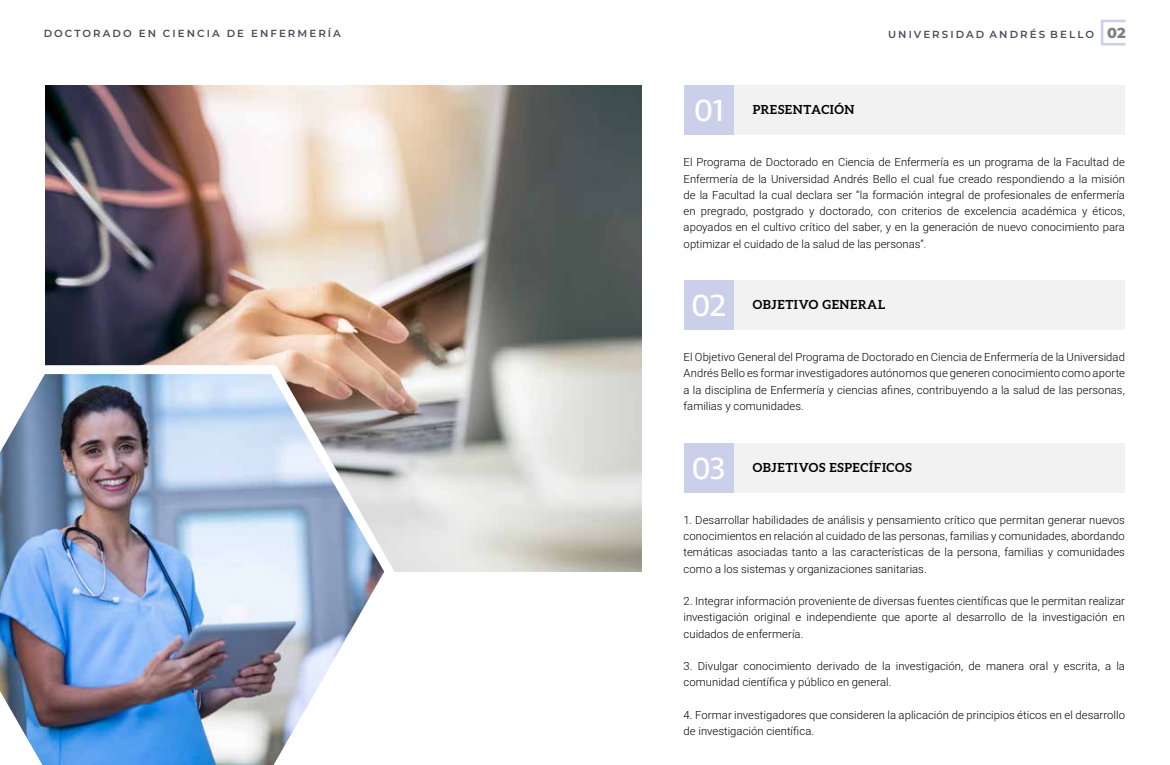
<style>
.page{position:relative;width:1170px;height:765px;background:#fff}
.page>*{position:absolute;margin:0;border:0;box-sizing:border-box;transform-origin:0 0}
.t1{font:31.38px "Ingra";color:#fff}
.t2{font:700 12.5px "Aleo";letter-spacing:.05em;color:#000}
.t3{font:300 11.25px/16.2px "Roboto";letter-spacing:.005em;color:#000;text-align:justify}
.t4{font:600 10.25px "Montserrat";letter-spacing:.2em;color:#474f59}
.s1{font-weight:800;font-size:14.5px;color:#808080}
.s2{font-family:"Trade Gothic Next LT Pro";font-size:11.88px;color:#808080}
</style>
<div class="page">
<img style="left:45px;top:85px;width:596px;height:487px">
<div style="left:733px;top:85px;width:391px;height:50px;background:#f2f2f2"></div>
<div style="left:684px;top:85px;width:49px;height:50px;background:#cacfea"></div>
<div style="left:733px;top:280px;width:391px;height:50px;background:#f2f2f2"></div>
<div style="left:684px;top:280px;width:49px;height:50px;background:#cacfea"></div>
<div style="left:733px;top:443px;width:391px;height:49px;background:#f2f2f2"></div>
<div style="left:684px;top:443px;width:49px;height:49px;background:#cacfea"></div>
<svg style="left:1101px;top:20px;width:24px;height:26px"></svg>
<img style="left:0;top:358px;width:399px;height:407px">
<p class="t4" style="left:44px;top:26px;width:299px">DOCTORADO EN CIENCIA DE ENFERMERÍA</p>
<p class="t4" style="left:888px;top:27px;width:239px">UNIVERSIDAD ANDRÉS BELLO <span class="s1">02</span></p>
<h1 class="t1" style="left:694px;top:91px;width:32px">01</h1>
<p class="t2" style="left:752px;top:102px;width:103px">PRESENTACIÓN</p>
<p class="t3" style="left:683px;top:154px;width:443px">El Programa de Doctorado en Ciencia de Enfermería es un programa de la Facultad de Enfermería de la Universidad Andrés Bello el cual fue creado respondiendo a la misión de la Facultad la cual declara ser “la formación integral de profesionales de enfermería en pregrado, postgrado y doctorado, con criterios de excelencia académica y éticos, apoyados en el cultivo crítico del saber, y en la generación de nuevo conocimiento para optimizar el cuidado de la salud de las personas”<span class="s2">.</span></p>
<h1 class="t1" style="left:691px;top:286px;width:36px">02</h1>
<p class="t2" style="left:752px;top:297px;width:134px">OBJETIVO GENERAL</p>
<p class="t3" style="left:683px;top:349px;width:443px">El Objetivo General del Programa de Doctorado en Ciencia de Enfermería de la Universidad Andrés Bello es formar investigadores autónomos que generen conocimiento como aporte a la disciplina de Enfermería y ciencias afines, contribuyendo a la salud de las personas, familias y comunidades.</p>
<h1 class="t1" style="left:691px;top:449px;width:35px">03</h1>
<p class="t2" style="left:752px;top:460px;width:160px">OBJETIVOS ESPECÍFICOS</p>
<p class="t3" style="left:683px;top:511px;width:443px">1. Desarrollar habilidades de análisis y pensamiento crítico que permitan generar nuevos conocimientos en relación al cuidado de las personas, familias y comunidades, abordando temáticas asociadas tanto a las características de la persona, familias y comunidades como a los sistemas y organizaciones sanitarias.</p>
<p class="t3" style="left:683px;top:593px;width:443px">2. Integrar información proveniente de diversas fuentes científicas que le permitan realizar investigación original e independiente que aporte al desarrollo de la investigación en cuidados de enfermería.</p>
<p class="t3" style="left:683px;top:658px;width:443px">3. Divulgar conocimiento derivado de la investigación, de manera oral y escrita, a la comunidad científica y público en general.</p>
<p class="t3" style="left:683px;top:706px;width:443px">4. Formar investigadores que consideren la aplicación de principios éticos en el desarrollo de investigación científica.</p>
</div>
